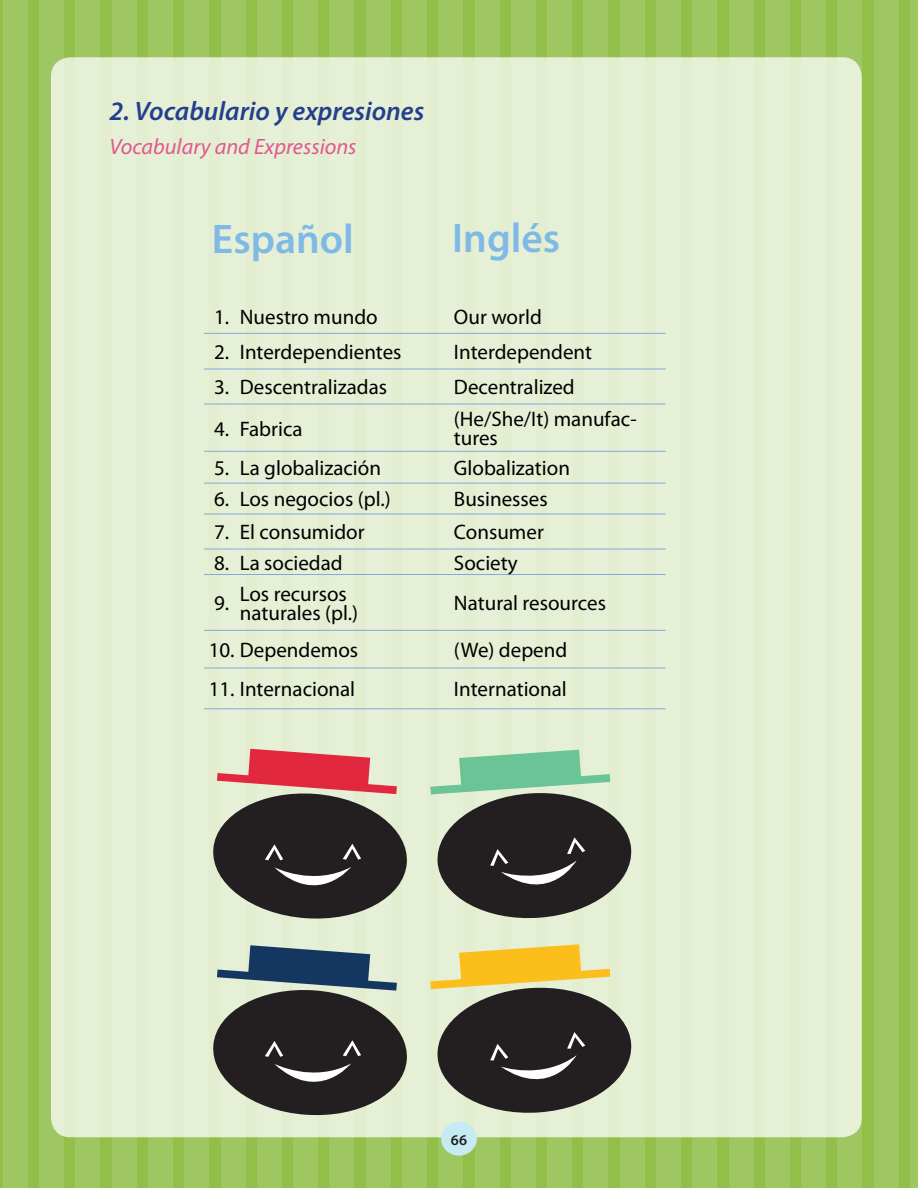
<style>
.page{position:relative;width:918px;height:1188px;background:#91bf4a}
.page>*{position:absolute;margin:0;border:0;box-sizing:border-box;transform-origin:0 0}
.t1{font:600 41.55px "Myriad Pro";color:#7fb9e5}
.t2{font:italic 600 26.7px "Myriad Pro";color:#253f8e}
.t3{font:italic 22.2px "Myriad Pro";color:#e1588f}
.t4{font:21px/19.5px "Myriad Pro";color:#000}
.t5{font:600 15px "Myriad Pro";color:#231f20}
</style>
<div class="page">
<div style="left:3px;top:0;width:24px;height:1188px;background:#9ec762"></div>
<div style="left:39px;top:0;width:25px;height:1188px;background:#9ec762"></div>
<div style="left:76px;top:0;width:24px;height:1188px;background:#9ec762"></div>
<div style="left:112px;top:0;width:24px;height:1188px;background:#9ec762"></div>
<div style="left:148px;top:0;width:25px;height:1188px;background:#9ec762"></div>
<div style="left:185px;top:0;width:24px;height:1188px;background:#9ec762"></div>
<div style="left:221px;top:0;width:24px;height:1188px;background:#9ec762"></div>
<div style="left:257px;top:0;width:24px;height:1188px;background:#9ec762"></div>
<div style="left:293px;top:0;width:25px;height:1188px;background:#9ec762"></div>
<div style="left:330px;top:0;width:24px;height:1188px;background:#9ec762"></div>
<div style="left:366px;top:0;width:24px;height:1188px;background:#9ec762"></div>
<div style="left:402px;top:0;width:25px;height:1188px;background:#9ec762"></div>
<div style="left:439px;top:0;width:24px;height:1188px;background:#9ec762"></div>
<div style="left:475px;top:0;width:24px;height:1188px;background:#9ec762"></div>
<div style="left:511px;top:0;width:24px;height:1188px;background:#9ec762"></div>
<div style="left:547px;top:0;width:25px;height:1188px;background:#9ec762"></div>
<div style="left:584px;top:0;width:24px;height:1188px;background:#9ec762"></div>
<div style="left:620px;top:0;width:24px;height:1188px;background:#9ec762"></div>
<div style="left:656px;top:0;width:25px;height:1188px;background:#9ec762"></div>
<div style="left:693px;top:0;width:24px;height:1188px;background:#9ec762"></div>
<div style="left:729px;top:0;width:24px;height:1188px;background:#9ec762"></div>
<div style="left:765px;top:0;width:24px;height:1188px;background:#9ec762"></div>
<div style="left:801px;top:0;width:25px;height:1188px;background:#9ec762"></div>
<div style="left:838px;top:0;width:24px;height:1188px;background:#9ec762"></div>
<div style="left:874px;top:0;width:24px;height:1188px;background:#9ec762"></div>
<div style="left:910px;top:0;width:8px;height:1188px;background:#9ec762"></div>
<hr style="left:917px;top:0;width:1px;height:1188px;background:#f6fbfa">
<div style="left:51px;top:57px;width:811px;height:1080px;background:#e6f0d7;border-radius:19px"></div>
<hr style="left:204px;top:333px;width:35px;height:1px;background:#7fabda">
<hr style="left:239px;top:333px;width:215px;height:1px;background:#7fabda">
<hr style="left:454px;top:333px;width:212px;height:1px;background:#7fabda">
<hr style="left:204px;top:369px;width:35px;height:1px;background:#7fabda">
<hr style="left:239px;top:369px;width:215px;height:1px;background:#7fabda">
<hr style="left:454px;top:369px;width:212px;height:1px;background:#7fabda">
<hr style="left:204px;top:404px;width:35px;height:1px;background:#7fabda">
<hr style="left:239px;top:404px;width:215px;height:1px;background:#7fabda">
<hr style="left:454px;top:404px;width:212px;height:1px;background:#7fabda">
<hr style="left:204px;top:451px;width:35px;height:1px;background:#7fabda">
<hr style="left:239px;top:451px;width:215px;height:1px;background:#7fabda">
<hr style="left:454px;top:451px;width:212px;height:1px;background:#7fabda">
<hr style="left:204px;top:483px;width:35px;height:1px;background:#7fabda">
<hr style="left:239px;top:483px;width:215px;height:1px;background:#7fabda">
<hr style="left:454px;top:483px;width:212px;height:1px;background:#7fabda">
<hr style="left:204px;top:514px;width:35px;height:1px;background:#7fabda">
<hr style="left:239px;top:514px;width:215px;height:1px;background:#7fabda">
<hr style="left:454px;top:514px;width:212px;height:1px;background:#7fabda">
<hr style="left:204px;top:549px;width:35px;height:1px;background:#7fabda">
<hr style="left:239px;top:549px;width:215px;height:1px;background:#7fabda">
<hr style="left:454px;top:549px;width:212px;height:1px;background:#7fabda">
<hr style="left:204px;top:574px;width:35px;height:1px;background:#7fabda">
<hr style="left:239px;top:574px;width:215px;height:1px;background:#7fabda">
<hr style="left:454px;top:574px;width:212px;height:1px;background:#7fabda">
<hr style="left:204px;top:630px;width:35px;height:1px;background:#7fabda">
<hr style="left:239px;top:630px;width:215px;height:1px;background:#7fabda">
<hr style="left:454px;top:630px;width:212px;height:1px;background:#7fabda">
<hr style="left:204px;top:668px;width:35px;height:1px;background:#7fabda">
<hr style="left:239px;top:668px;width:215px;height:1px;background:#7fabda">
<hr style="left:454px;top:668px;width:212px;height:1px;background:#7fabda">
<hr style="left:204px;top:709px;width:35px;height:1px;background:#7fabda">
<hr style="left:239px;top:709px;width:215px;height:1px;background:#7fabda">
<hr style="left:454px;top:709px;width:212px;height:1px;background:#7fabda">
<svg style="left:213px;top:945px;width:194px;height:171px"></svg>
<svg style="left:213px;top:749px;width:194px;height:170px"></svg>
<svg style="left:430px;top:750px;width:202px;height:168px"></svg>
<svg style="left:430px;top:944px;width:202px;height:169px"></svg>
<div style="left:441px;top:1122px;width:36px;height:34px;background:#c7ebf5;border-radius:50%"></div>
<p class="t2" style="left:110px;top:94px;width:316px">2. Vocabulario y expresiones</p>
<p class="t3" style="left:110px;top:133px;width:249px">Vocabulary and Expressions</p>
<h1 class="t1" style="left:212px;top:213px;width:143px">Español</h1>
<h1 class="t1" style="left:452px;top:211px;width:110px">Inglés</h1>
<p class="t4" style="left:214px;top:307px;width:165px">1. Nuestro mundo</p>
<p class="t4" style="left:454px;top:307px;width:89px">Our world</p>
<p class="t4" style="left:214px;top:342px;width:189px">2. Interdependientes</p>
<p class="t4" style="left:454px;top:342px;width:140px">Interdependent</p>
<p class="t4" style="left:214px;top:377px;width:175px">3. Descentralizadas</p>
<p class="t4" style="left:454px;top:377px;width:122px">Decentralized</p>
<p class="t4" style="left:214px;top:418px;width:90px">4. Fabrica</p>
<p class="t4" style="left:454px;top:409px;width:184px">(He/She/It) manufac&shy;tures</p>
<p class="t4" style="left:214px;top:458px;width:168px">5. La globalización</p>
<p class="t4" style="left:454px;top:458px;width:118px">Globalization</p>
<p class="t4" style="left:214px;top:489px;width:178px">6. Los negocios (pl.)</p>
<p class="t4" style="left:454px;top:489px;width:95px">Businesses</p>
<p class="t4" style="left:214px;top:522px;width:152px">7. El consumidor</p>
<p class="t4" style="left:454px;top:522px;width:91px">Consumer</p>
<p class="t4" style="left:214px;top:553px;width:130px">8. La sociedad</p>
<p class="t4" style="left:454px;top:553px;width:65px">Society</p>
<p class="t4" style="left:214px;top:593px;width:17px">9.</p>
<p class="t4" style="left:240px;top:583px;width:120px">Los recursos naturales (pl.)</p>
<p class="t4" style="left:454px;top:593px;width:154px">Natural resources</p>
<p class="t4" style="left:209px;top:640px;width:151px">10. Dependemos</p>
<p class="t4" style="left:454px;top:640px;width:115px">(We) depend</p>
<p class="t4" style="left:209px;top:679px;width:148px">11. Internacional</p>
<p class="t4" style="left:454px;top:679px;width:114px">International</p>
<p class="t5" style="left:451px;top:1131px;width:18px">66</p>
</div>
